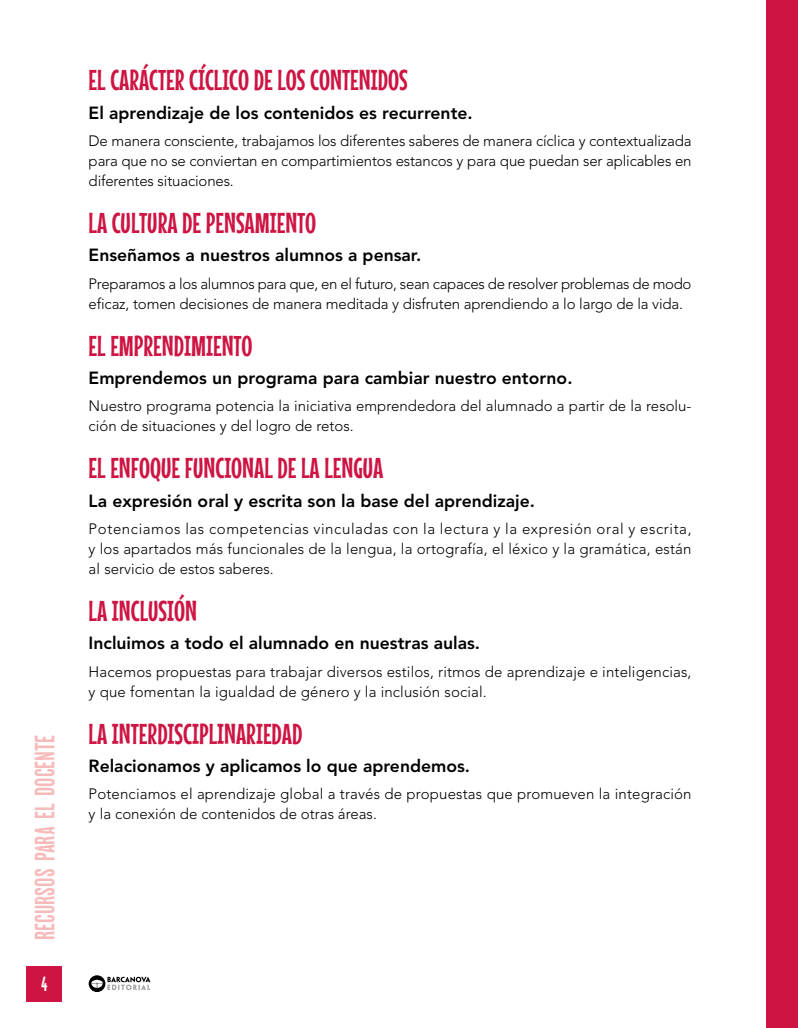
<style>
.page{position:relative;width:798px;height:1028px;background:#fff}
.page>*{position:absolute;margin:0;border:0;box-sizing:border-box;transform-origin:0 0}
.Titol_Apartats{font:28.75px "Mouse Memoirs";color:#ce1442}
.t1{font:28.75px "Wood Bonnet Grotesque No 4";color:#f7baba}
.t2{font:21.25px "Wood Bonnet Grotesque No 4";color:#fff}
.Subtitol_Apartats{font:800 17.5px "Avenir LT Std";color:#000}
.Text_Normal{font:300 15px/20px "Avenir LT Std";color:#000}
.Text_Normal-2{font:300 15px/20px "Avenir LT Std";letter-spacing:-.02em;color:#000}
</style>
<div class="page">
<svg style="left:89px;top:975px;width:61px;height:17px"></svg>
<div style="left:27px;top:966px;width:35px;height:35px;background:#ce1442"></div>
<div style="left:765px;top:0;width:32px;height:1028px;background:#ce1442"></div>
<h1 class="t1" style="left:28px;top:940px;width:207px;rotate:-90deg">RECURSOS PARA EL DOCENTE</h1>
<h2 class="t2" style="left:41px;top:972px;width:8px">4</h2>
<p class="Titol_Apartats" style="left:89px;top:63px;width:320px">EL CARÁCTER CÍCLICO DE LOS CONTENIDOS</p>
<p class="Subtitol_Apartats" style="left:89px;top:102px;width:385px">El aprendizaje de los contenidos es recurrente.</p>
<p class="Text_Normal" style="left:89px;top:131px;width:604px;text-align:justify">De manera consciente, trabajamos los diferentes saberes de manera cíclica y contextualizada para que no se conviertan en compartimientos estancos y para que puedan ser aplicables en diferentes situaciones.</p>
<p class="Titol_Apartats" style="left:89px;top:206px;width:229px">LA CULTURA DE PENSAMIENTO</p>
<p class="Subtitol_Apartats" style="left:89px;top:245px;width:334px">Enseñamos a nuestros alumnos a pensar.</p>
<p class="Text_Normal-2" style="left:89px;top:273px;width:604px">Preparamos a los alumnos para que, en el futuro, sean capaces de resolver problemas de modo eficaz, tomen decisiones de manera meditada y disfruten aprendiendo a lo largo de la vida.</p>
<p class="Titol_Apartats" style="left:89px;top:329px;width:165px">EL EMPRENDIMIENTO</p>
<p class="Subtitol_Apartats" style="left:89px;top:368px;width:485px">Emprendemos un programa para cambiar nuestro entorno.</p>
<p class="Text_Normal" style="left:89px;top:396px;width:604px">Nuestro programa potencia la iniciativa emprendedora del alumnado a partir de la resolu&shy;ción de situaciones y del logro de retos.</p>
<p class="Titol_Apartats" style="left:89px;top:451px;width:296px">EL ENFOQUE FUNCIONAL DE LA LENGUA</p>
<p class="Subtitol_Apartats" style="left:89px;top:490px;width:447px">La expresión oral y escrita son la base del aprendizaje.</p>
<p class="Text_Normal" style="left:89px;top:519px;width:604px;text-align:justify">Potenciamos las competencias vinculadas con la lectura y la expresión oral y escrita, y los apartados más funcionales de la lengua, la ortografía, el léxico y la gramática, están al servicio de estos saberes.</p>
<p class="Titol_Apartats" style="left:89px;top:594px;width:110px">LA INCLUSIÓN</p>
<p class="Subtitol_Apartats" style="left:89px;top:633px;width:393px">Incluimos a todo el alumnado en nuestras aulas.</p>
<p class="Text_Normal" style="left:89px;top:661px;width:604px">Hacemos propuestas para trabajar diversos estilos, ritmos de aprendizaje e inteligencias, y que fomentan la igualdad de género y la inclusión social.</p>
<p class="Titol_Apartats" style="left:89px;top:716px;width:215px">LA INTERDISCIPLINARIEDAD</p>
<p class="Subtitol_Apartats" style="left:89px;top:755px;width:383px">Relacionamos y aplicamos lo que aprendemos.</p>
<p class="Text_Normal" style="left:89px;top:784px;width:604px">Potenciamos el aprendizaje global a través de propuestas que promueven la integración y la conexión de contenidos de otras áreas.</p>
</div>
